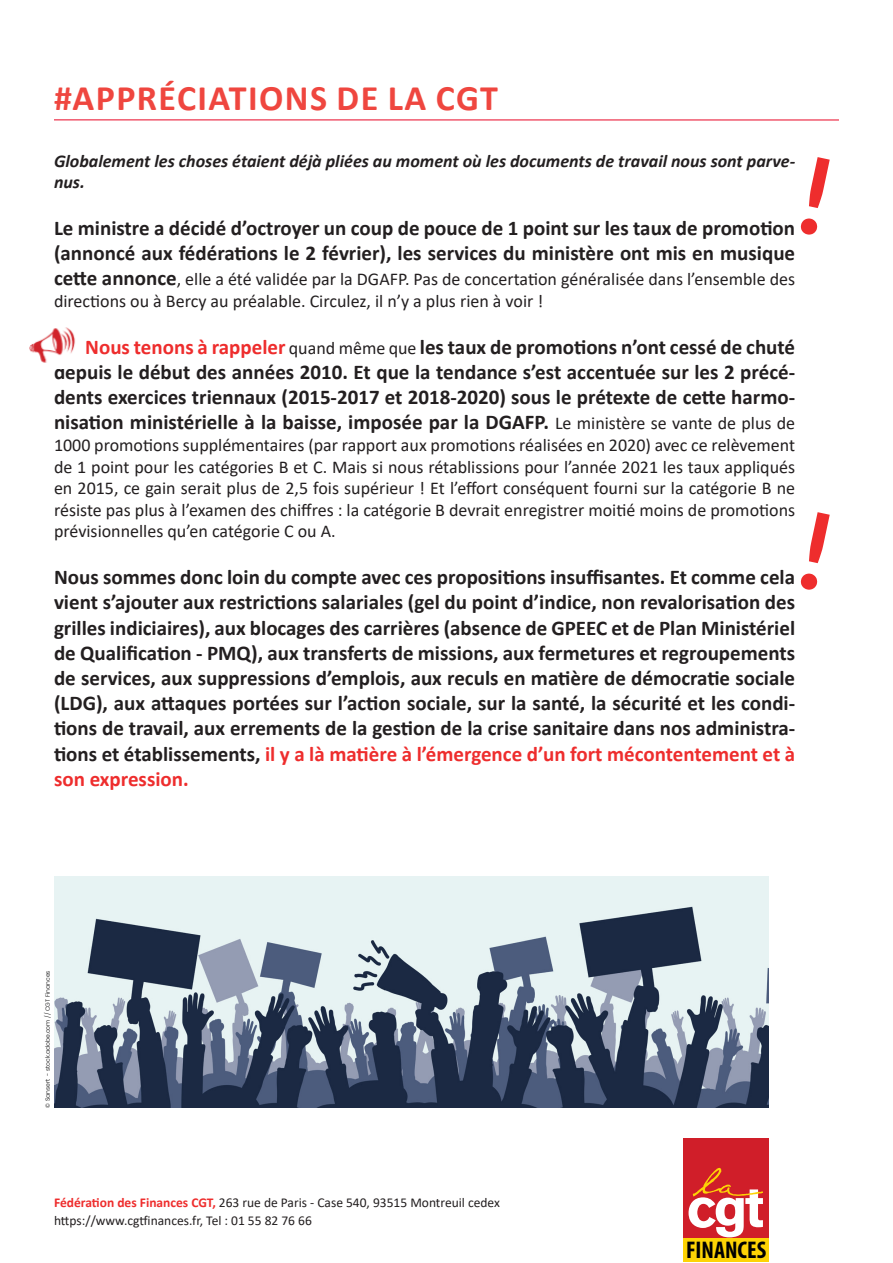
<style>
.page{position:relative;width:893px;height:1263px;background:#fff}
.page>*{position:absolute;margin:0;border:0;box-sizing:border-box;transform-origin:0 0}
.t1{font:700 36px "Calibri";letter-spacing:.04em;color:#ef463f}
.t2{font:700 condensed 24.15px "Myriad Pro";color:#000001}
.t3{font:700 21px/25.2px "Calibri";color:#231f20;text-align:justify}
.t4{font:18px/21.6px "Calibri";color:#231f20}
.t5{font:italic 700 18px/21.6px "Calibri";color:#231f20}
.t6{font:13.5px "Calibri";color:#231f20}
.PHOTO_CREDIT{font:300 6px "Poppins";color:#000002}
.s1{font-weight:700;font-size:21px}
.s2{color:#ee2d2d}
.s3{font-weight:400;font-size:18px}
.s4{font-weight:700;color:#ee2d2d}
</style>
<div class="page">
<hr style="left:54px;top:119px;width:785px;height:2px;background:#f0596e">
<img style="left:29px;top:327px;width:46px;height:36px">
<img style="left:54px;top:876px;width:715px;height:232px">
<div style="left:683px;top:1138px;width:86px;height:123px;background:#d01e29"></div>
<svg style="left:688px;top:1168px;width:75px;height:69px"></svg>
<div style="left:683px;top:1238px;width:86px;height:24px;background:#fdd305"></div>
<p class="t1" style="left:54px;top:72px;width:445px">#APPRÉCIATIONS DE LA CGT</p>
<p class="t5" style="left:54px;top:149px;width:743px">Globalement les choses étaient déjà pliées au moment où les documents de travail nous sont parve&shy;nus.</p>
<p class="t3" style="left:54px;top:215px;width:743px">Le ministre a décidé d’octroyer un coup de pouce de 1 point sur les taux de promotion (annoncé aux fédérations le 2 février), les services du ministère ont mis en musique</p>
<p class="t4" style="left:54px;top:268px;width:743px"><span class="s1">cette annonce</span>, elle a été validée par la DGAFP. Pas de concertation généralisée dans l’ensemble des directions ou à Bercy au préalable. Circulez, il n’y a plus rien à voir !</p>
<p class="t3" style="left:54px;top:334px;width:743px;text-indent:31px"><span class="s2">Nous tenons à rappeler</span> <span class="s3">quand même que</span> les taux de promotions n’ont cessé de chuté depuis le début des années 2010. Et que la tendance s’est accentuée sur les 2 précé&shy;dents exercices triennaux (2015-2017 et 2018-2020) sous le prétexte de cette harmo&shy;nisation ministérielle à la baisse, imposée par la DGAFP. <span class="s3">Le ministère se vante de plus de</span></p>
<p class="t4" style="left:54px;top:434px;width:743px;text-align:justify">1000 promotions supplémentaires (par rapport aux promotions réalisées en 2020) avec ce relèvement de 1 point pour les catégories B et C. Mais si nous rétablissions pour l’année 2021 les taux appliqués en 2015, ce gain serait plus de 2,5 fois supérieur ! Et l’effort conséquent fourni sur la catégorie B ne résiste pas plus à l’examen des chiffres : la catégorie B devrait enregistrer moitié moins de promotions prévisionnelles qu’en catégorie C ou A.</p>
<p class="t3" style="left:54px;top:564px;width:743px">Nous sommes donc loin du compte avec ces propositions insuffisantes. Et comme cela vient s’ajouter aux restrictions salariales (gel du point d’indice, non revalorisation des grilles indiciaires), aux blocages des carrières (absence de GPEEC et de Plan Ministériel de Qualification - PMQ), aux transferts de missions, aux fermetures et regroupements de services, aux suppressions d’emplois, aux reculs en matière de démocratie sociale (LDG), aux attaques portées sur l’action sociale, sur la santé, la sécurité et les condi&shy;tions de travail, aux errements de la gestion de la crise sanitaire dans nos administra&shy;tions et établissements, <span class="s2">il y a là matière à l’émergence d’un fort mécontentement et à son expression.</span></p>
<p class="PHOTO_CREDIT" style="left:44px;top:1108px;width:139px;rotate:-90deg">© Sansert - stock.adobe.com // CGT Finances</p>
<p class="t6" style="left:54px;top:1193px;width:447px"><span class="s4">Fédération des Finances CGT,</span> 263 rue de Paris - Case 540, 93515 Montreuil cedex</p>
<p class="t6" style="left:54px;top:1211px;width:259px">https://www.cgtfinances.fr, Tel : 01 55 82 76 66</p>
<p class="t2" style="left:686px;top:1235px;width:82px">FINANCES</p>
</div>
